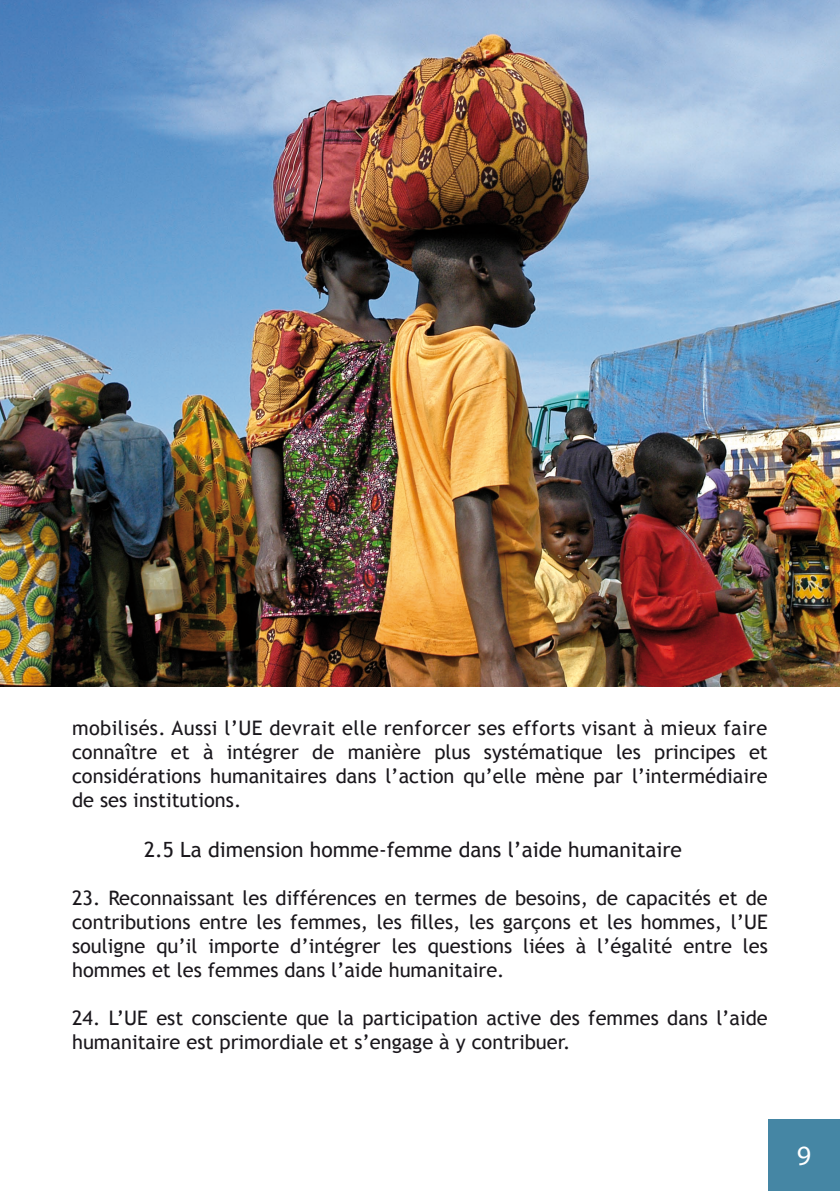
<style>
.page{position:relative;width:840px;height:1191px;background:#fff}
.page>*{position:absolute;margin:0;border:0;box-sizing:border-box;transform-origin:0 0}
.t1{font:28px "Myriad Pro";color:#fff}
.t2{font:21px "Trebuchet MS";color:#1a171c}
.t3{font:20px/24px "Trebuchet MS";color:#1a171c;text-align:justify}
</style>
<div class="page">
<div style="left:767px;top:1119px;width:72px;height:72px;background:#4586a4"></div>
<img style="left:0;top:0;width:839px;height:686px">
<p class="t3" style="left:72px;top:716px;width:697px">mobilisés. Aussi l’UE devrait elle renforcer ses efforts visant à mieux faire connaître et à intégrer de manière plus systématique les principes et considérations humanitaires dans l’action qu’elle mène par l’intermédiaire de ses institutions.</p>
<p class="t2" style="left:144px;top:837px;width:539px">2.5 La dimension homme-femme dans l’aide humanitaire</p>
<p class="t3" style="left:72px;top:886px;width:697px">23. Reconnaissant les différences en termes de besoins, de capacités et de contributions entre les femmes, les filles, les garçons et les hommes, l’UE souligne qu’il importe d’intégrer les questions liées à l’égalité entre les hommes et les femmes dans l’aide humanitaire.</p>
<p class="t3" style="left:72px;top:1006px;width:697px">24. L’UE est consciente que la participation active des femmes dans l’aide humanitaire est primordiale et s’engage à y contribuer.</p>
<h1 class="t1" style="left:796px;top:1138px;width:16px">9</h1>
</div>
